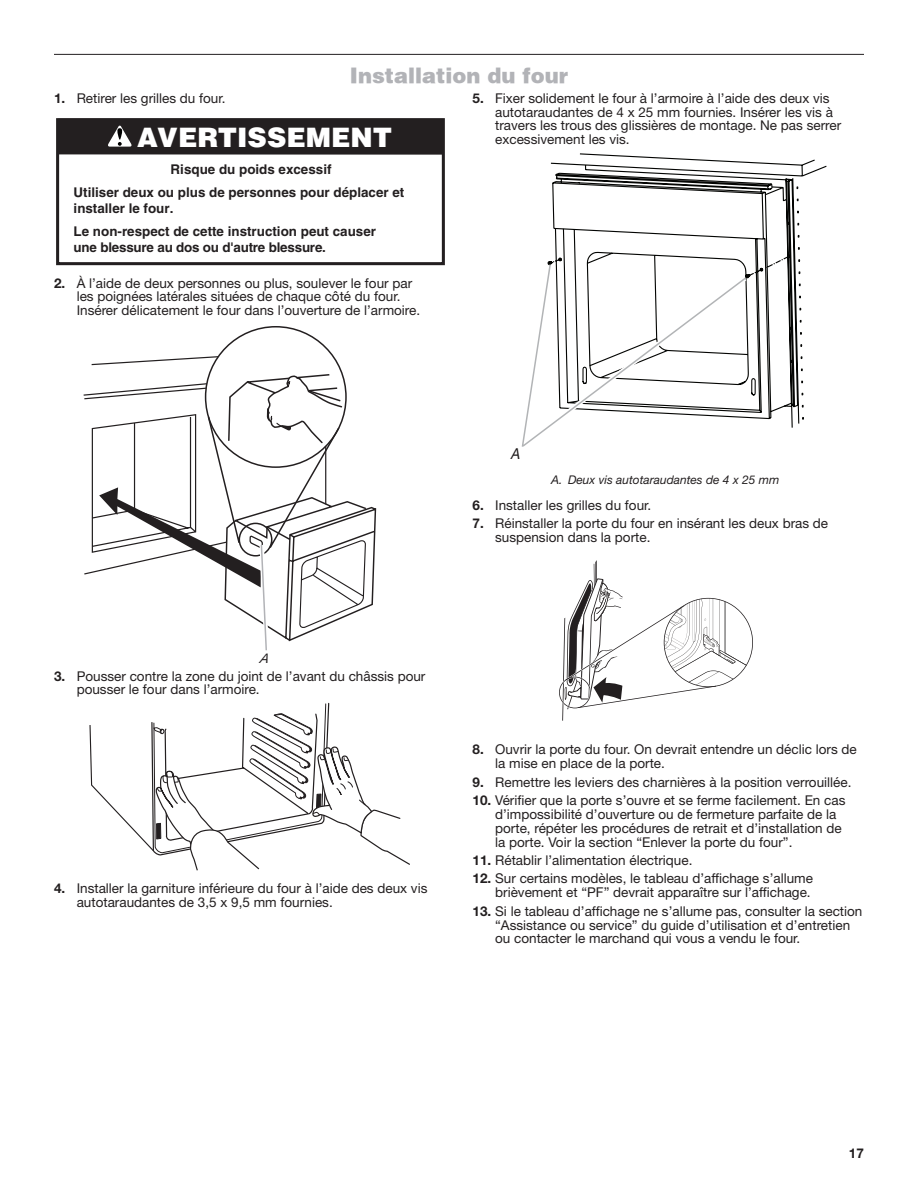
<style>
.page{position:relative;width:918px;height:1188px;background:#fff}
.page>*{position:absolute;margin:0;border:0;box-sizing:border-box;transform-origin:0 0}
.t1{font:900 26.85px "Helvetica";color:#fff}
.Heading_2{font:900 21px "Helvetica";color:#b2b3b7}
.t2{font:italic 15px "Helvetica";color:#211d1e;scale:.9 1}
.t3{font:13.5px/13.8px "Helvetica Neue LT Std";color:#231f20}
.t4{font:700 13.5px "Helvetica Neue LT Std";color:#231f20}
.t5{font:700 13.35px/23.1px "Helvetica";color:#231f20}
.t6{font:italic 13.2px "Helvetica Neue LT Std";color:#231f20}
.Table_Callouts{font:italic 12px "Helvetica Neue LT Std";color:#231f20}
.s1{font-weight:700}
</style>
<div class="page">
<hr style="left:54px;top:54px;width:810px;height:1px;background:#231f20">
<div style="left:56px;top:118px;width:389px;height:147px;border:3px solid #231f20"></div>
<div style="left:58px;top:119px;width:385px;height:36px;background:#231f20"></div>
<svg style="left:108px;top:126px;width:24px;height:21px"></svg>
<svg style="left:83px;top:355px;width:254px;height:220px"></svg>
<div style="left:206px;top:327px;width:140px;height:140px;background:#fff;border-radius:50%"></div>
<svg style="left:99px;top:373px;width:278px;height:278px"></svg>
<svg style="left:89px;top:703px;width:321px;height:168px"></svg>
<svg style="left:547px;top:153px;width:280px;height:275px"></svg>
<svg style="left:521px;top:263px;width:235px;height:184px"></svg>
<svg style="left:766px;top:183px;width:7px;height:7px"></svg>
<svg style="left:559px;top:560px;width:194px;height:161px"></svg>
<h2 class="Heading_2" style="left:350px;top:62px;width:220px">Installation du four</h2>
<p class="t3" style="left:54px;top:91px;width:173px"><span class="s1">1.</span> Retirer les grilles du four.</p>
<p class="t1" style="left:137px;top:119px;width:256px">AVERTISSEMENT</p>
<p class="t5" style="left:74px;top:158px;width:332px;text-indent:97px">Risque du poids excessif<br>Utiliser deux ou plus de personnes pour déplacer et</p>
<p class="t5" style="left:74px;top:196px;width:304px">installer le four.<br>Le non-respect de cette instruction peut causer</p>
<p class="t5" style="left:74px;top:235px;width:254px">une blessure au dos ou d'autre blessure.</p>
<p class="t3" style="left:77px;top:276px;width:345px;text-indent:-23px"><span class="s1">2.</span> À l’aide de deux personnes ou plus, soulever le four par les poignées latérales situées de chaque côté du four.<br>Insérer délicatement le four dans l’ouverture de l’armoire.</p>
<p class="t3" style="left:495px;top:91px;width:348px;text-indent:-23px"><span class="s1">5.</span> Fixer solidement le four à l’armoire à l’aide des deux vis autotaraudantes de 4 x 25 mm fournies. Insérer les vis à travers les trous des glissières de montage. Ne pas serrer excessivement les vis.</p>
<p class="t6" style="left:259px;top:650px;width:10px">A</p>
<p class="t3" style="left:77px;top:669px;width:350px;text-indent:-23px"><span class="s1">3.</span> Pousser contre la zone du joint de l’avant du châssis pour pousser le four dans l’armoire.</p>
<p class="t3" style="left:77px;top:881px;width:352px;text-indent:-23px"><span class="s1">4.</span> Installer la garniture inférieure du four à l’aide des deux vis autotaraudantes de 3,5 x 9,5 mm fournies.</p>
<p class="t2" style="left:511px;top:445px;width:15px">A</p>
<p class="Table_Callouts" style="left:551px;top:473px;width:230px">A. Deux vis autotaraudantes de 4 x 25 mm</p>
<p class="t3" style="left:472px;top:498px;width:180px"><span class="s1">6.</span> Installer les grilles du four.</p>
<p class="t3" style="left:495px;top:516px;width:335px;text-indent:-23px"><span class="s1">7.</span> Réinstaller la porte du four en insérant les deux bras de suspension dans la porte.</p>
<p class="t3" style="left:495px;top:743px;width:363px;text-indent:-23px"><span class="s1">8.</span> Ouvrir la porte du four. On devrait entendre un déclic lors de la mise en place de la porte.</p>
<p class="t3" style="left:472px;top:775px;width:380px"><span class="s1">9.</span> Remettre les leviers des charnières à la position verrouillée.</p>
<p class="t3" style="left:495px;top:793px;width:352px;text-indent:-23px"><span class="s1">10.</span> Vérifier que la porte s’ouvre et se ferme facilement. En cas d’impossibilité d’ouverture ou de fermeture parfaite de la porte, répéter les procédures de retrait et d’installation de la porte. Voir la section “Enlever la porte du four”.</p>
<p class="t3" style="left:472px;top:853px;width:221px"><span class="s1">11.</span> Rétablir l’alimentation électrique.</p>
<p class="t3" style="left:472px;top:872px;width:342px;text-align:right"><span class="s1">12.</span> Sur certains modèles, le tableau d’affichage s’allume brièvement et “PF” devrait apparaître sur l’affichage.</p>
<p class="t3" style="left:495px;top:904px;width:369px;text-indent:-23px"><span class="s1">13.</span> Si le tableau d’affichage ne s’allume pas, consulter la section “Assistance ou service” du guide d’utilisation et d’entretien ou contacter le marchand qui vous a vendu le four.</p>
<p class="t4" style="left:849px;top:1145px;width:17px">17</p>
</div>
